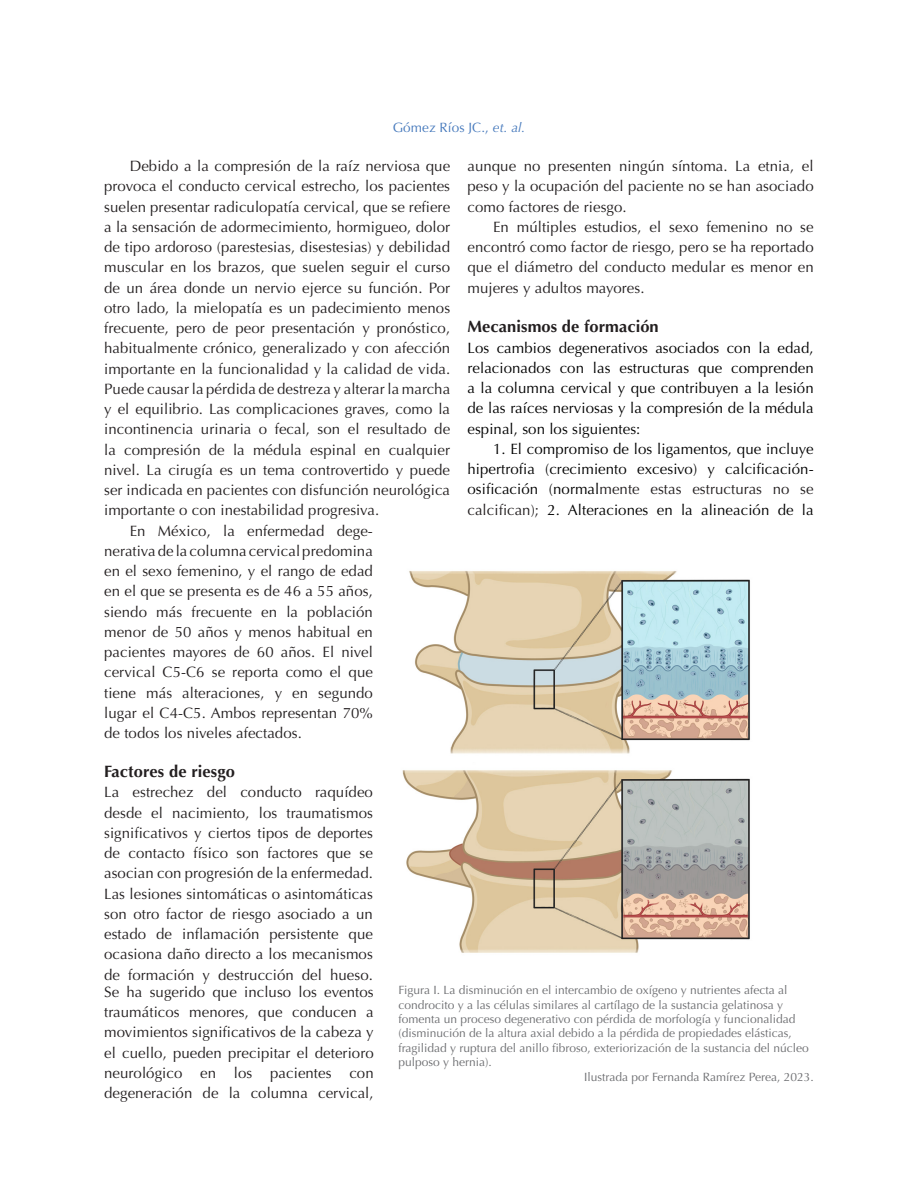
<style>
.page{position:relative;width:918px;height:1188px;background:#fff}
.page>*{position:absolute;margin:0;border:0;box-sizing:border-box;transform-origin:0 0}
.SUBTITULO{font:700 16.5px "Optima";letter-spacing:.005em;color:#231f20}
.CUERPO_DE_TEXTO{font:15px/20.2px "Optima";letter-spacing:.005em;color:#231f20;text-align:justify}
.CUERPO_DE_TEXTO-2{font:15px/20.2px "Optima";letter-spacing:.005em;color:#000;text-align:justify}
.CORNIZA{font:13.5px "Optima";letter-spacing:.005em;color:#4679bc}
.PIE_DE_FOTO{font:12px/14.4px "Optima";color:#6c6d70}
.s1{font-style:italic}
.s2{color:#231f20}
</style>
<div class="page">
<img style="left:402px;top:571px;width:348px;height:382px">
<p class="CORNIZA" style="left:393px;top:119px;width:134px">Gómez Ríos JC., <span class="s1">et. al.</span></p>
<p class="CUERPO_DE_TEXTO" style="left:104px;top:156px;width:348px;text-indent:26px">Debido a la compresión de la raíz nerviosa que provoca el conducto cervical estrecho, los pacientes suelen presentar radiculopatía cervical, que se refiere a la sensación de adormecimiento, hormigueo, dolor de tipo ardoroso (parestesias, disestesias) y debilidad muscular en los brazos, que suelen seguir el curso de un área donde un nervio ejerce su función. Por otro lado, la mielopatía es un padecimiento menos frecuente, pero de peor presentación y pronóstico, habitualmente crónico, generalizado y con afección importante en la funcionalidad y la calidad de vida.<br>Puede causar la pérdida de destreza y alterar la marcha y el equilibrio. Las complicaciones graves, como la incontinencia urinaria o fecal, son el resultado de la compresión de la médula espinal en cualquier nivel. La cirugía es un tema controvertido y puede ser indicada en pacientes con disfunción neurológica importante o con inestabilidad progresiva.</p>
<p class="CUERPO_DE_TEXTO" style="left:104px;top:521px;width:270px;text-indent:26px">En México, la enfermedad dege&shy;nerativa de la columna cervical predomina en el sexo femenino, y el rango de edad en el que se presenta es de 46 a 55 años, siendo más frecuente en la población menor de 50 años y menos habitual en pacientes mayores de 60 años. El nivel cervical C5-C6 se reporta como el que tiene más alteraciones, y en segundo lugar el C4-C5. Ambos representan 70% de todos los niveles afectados.</p>
<p class="SUBTITULO" style="left:104px;top:762px;width:132px">Factores de riesgo</p>
<p class="CUERPO_DE_TEXTO" style="left:104px;top:782px;width:270px">La estrechez del conducto raquídeo desde el nacimiento, los traumatismos significativos y ciertos tipos de deportes de contacto físico son factores que se asocian con progresión de la enfermedad.<br>Las lesiones sintomáticas o asintomáticas son otro factor de riesgo asociado a un estado de inflamación persistente que ocasiona daño directo a los mecanismos de formación y destrucción del hueso.</p>
<p class="CUERPO_DE_TEXTO" style="left:468px;top:156px;width:348px">aunque no presenten ningún síntoma. La etnia, el peso y la ocupación del paciente no se han asociado como factores de riesgo.</p>
<p class="CUERPO_DE_TEXTO" style="left:468px;top:217px;width:348px;text-indent:26px">En múltiples estudios, el sexo femenino no se encontró como factor de riesgo, pero se ha reportado que el diámetro del conducto medular es menor en mujeres y adultos mayores.</p>
<p class="SUBTITULO" style="left:468px;top:317px;width:193px">Mecanismos de formación</p>
<p class="CUERPO_DE_TEXTO-2" style="left:468px;top:338px;width:348px">Los cambios degenerativos asociados con la edad, relacionados con las estructuras que comprenden a la columna cervical y que contribuyen a la lesión de las raíces nerviosas y la compresión de la médula espinal, son los siguientes:</p>
<p class="CUERPO_DE_TEXTO-2" style="left:468px;top:439px;width:348px;text-indent:26px">1. El compromiso de los ligamentos, que incluye hipertrofia (crecimiento excesivo) y calcificación&shy;osificación (normal<span class="s2">mente estas estructuras no se calcifican);</span> 2. Alteraciones en la alineación de la</p>
<p class="PIE_DE_FOTO" style="left:398px;top:983px;width:412px">Figura I. La disminución en el intercambio de oxígeno y nutrientes afecta al condrocito y a las células similares al cartílago de la sustancia gelatinosa y fomenta un proceso degenerativo con pérdida de morfología y funcionalidad (disminución de la altura axial debido a la pérdida de propiedades elásticas, fragilidad y ruptura del anillo fibroso, exteriorización de la sustancia del núcleo pulposo y hernia).</p>
<p class="PIE_DE_FOTO" style="left:584px;top:1070px;width:231px">Ilustrada por Fernanda Ramírez Perea, 2023.</p>
<p class="CUERPO_DE_TEXTO" style="left:104px;top:982px;width:271px">Se ha sugerido que incluso los eventos traumáticos menores, que conducen a movimientos significativos de la cabeza y el cuello, pueden precipitar el deterioro neurológico en los pacientes con degeneración de la columna cervical,</p>
</div>
